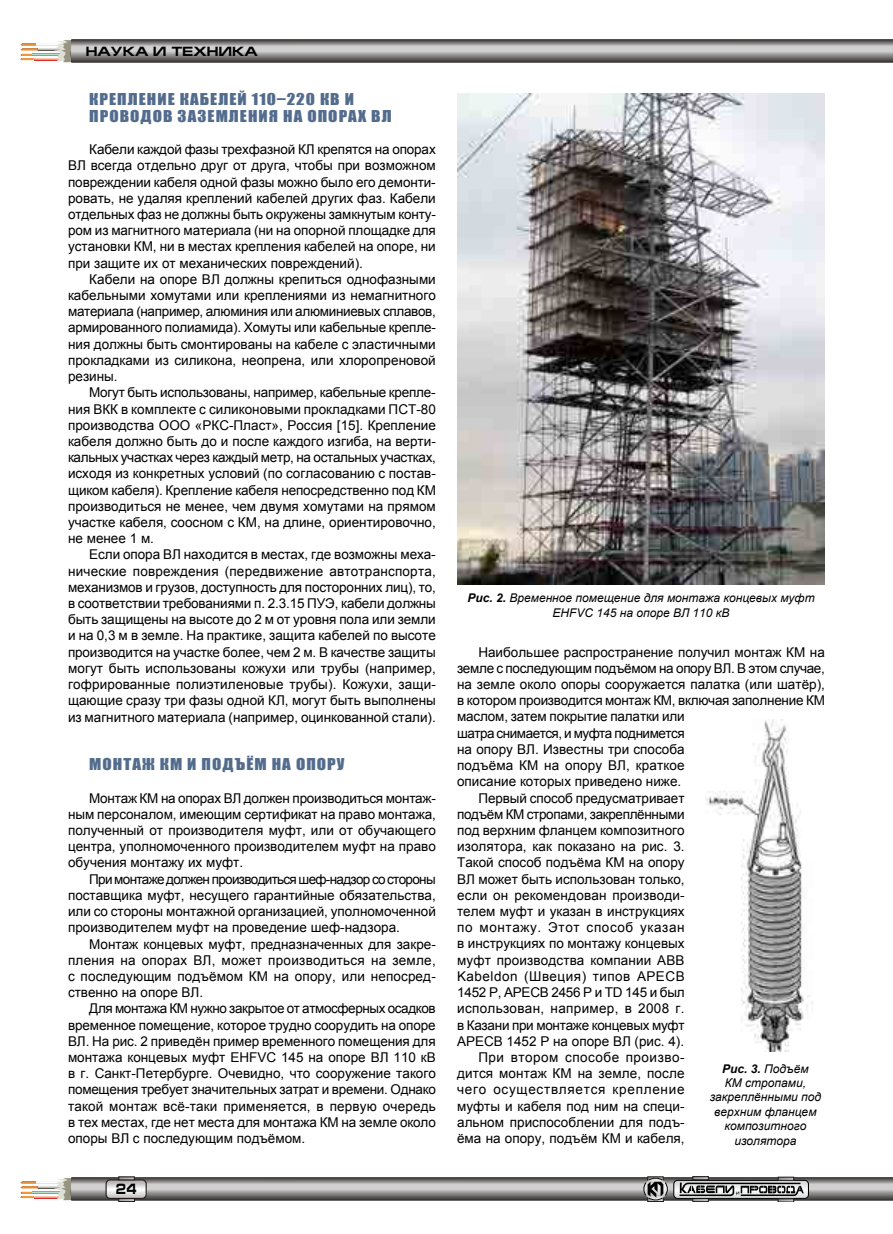
<style>
.page{position:relative;width:893px;height:1234px;background:#fff}
.page>*{position:absolute;margin:0;border:0;box-sizing:border-box;transform-origin:0 0}
.t1{font:15px "Impact";letter-spacing:.06em;color:#536c8d;scale:1.14 1}
.t2{font:700 15px "Europe Ext";color:#000;scale:.8 1}
.t3{font:13.5px/16.2px "Arial";color:#000;text-align:justify}
.t4{font:13.5px "Arial";letter-spacing:-.025em;color:#000}
.t5{font:13.5px "Arial";letter-spacing:-.02em;color:#000}
.t6{font:13.5px "Arial";letter-spacing:.035em;color:#000}
.t7{font:13.5px "Arial";letter-spacing:-.035em;color:#000}
.t8{font:13.5px "Arial";letter-spacing:.025em;color:#000}
.t9{font:13.5px "Arial";letter-spacing:.055em;color:#000}
.t10{font:13.5px "Arial";letter-spacing:.045em;color:#000}
.t11{font:700 13.5px "Europe Ext";color:#000}
.t12{font:italic 12px/14.4px "Arial";color:#000;text-align:center}
.s1{font-weight:700}
</style>
<div class="page">
<svg style="left:21px;top:1176px;width:872px;height:25px;background:#949291"></svg>
<svg style="left:21px;top:39px;width:872px;height:24px;background:#93918f"></svg>
<img style="left:457px;top:94px;width:368px;height:490px">
<img style="left:706px;top:719px;width:107px;height:332px">
<p class="t11" style="left:86px;top:44px;width:173px">НАУКА И ТЕХНИКА</p>
<p class="t1" style="left:89px;top:88px;width:19px">Крепление</p>
<p class="t1" style="left:180px;top:88px;width:36px">кабелей</p>
<p class="t1" style="left:252px;top:88px;width:90px">110–220 кВ и</p>
<p class="t1" style="left:89px;top:104px;width:10px">проводов</p>
<p class="t1" style="left:178px;top:104px;width:10px">заземления</p>
<p class="t1" style="left:283px;top:104px;width:31px">на опорах</p>
<p class="t1" style="left:371px;top:104px;width:19px">ВЛ</p>
<p class="t3" style="left:68px;top:141px;width:369px;text-indent:21px">Кабели каждой фазы трехфазной КЛ крепятся на опорах ВЛ всегда отдельно друг от друга, чтобы при возможном повреждении кабеля одной фазы можно было его демонти&shy;ровать, не удаляя креплений кабелей других фаз. Кабели отдельных фаз не должны быть окружены замкнутым конту&shy;ром из магнитного материала (ни на опорной площадке для установки КМ, ни в местах крепления кабелей на опоре, ни при защите их от механических повреждений).</p>
<p class="t3" style="left:68px;top:271px;width:369px;text-indent:21px">Кабели на опоре ВЛ должны крепиться однофазными кабельными хомутами или креплениями из немагнитного материала (например, алюминия или алюминиевых сплавов, армированного полиамида). Хомуты или кабельные крепле&shy;ния должны быть смонтированы на кабеле с эластичными прокладками из силикона, неопрена, или хлоропреновой резины.</p>
<p class="t3" style="left:68px;top:384px;width:369px;text-indent:21px">Могут быть использованы, например, кабельные крепле&shy;ния ВКК в комплекте с силиконовыми прокладками ПСТ-80 производства ООО «РКС-Пласт», Россия [15]. Крепление кабеля должно быть до и после каждого изгиба, на верти&shy;кальных участках через каждый метр, на остальных участках, исходя из конкретных условий (по согласованию с постав&shy;щиком кабеля). Крепление кабеля непосредственно под КМ производиться не менее, чем двумя хомутами на прямом участке кабеля, соосном с КМ, на длине, ориентировочно, не менее 1 м.</p>
<p class="t3" style="left:68px;top:546px;width:369px;text-indent:21px">Если опора ВЛ находится в местах, где возможны меха&shy;нические повреждения (передвижение автотранспорта, механизмов и грузов, доступность для посторонних лиц), то, в соответствии требованиями п. 2.3.15 ПУЭ, кабели должны быть защищены на высоте до 2 м от уровня пола или земли и на 0,3 м в земле. На практике, защита кабелей по высоте производится на участке более, чем 2 м. В качестве защиты могут быть использованы кожухи или трубы (например, гофрированные полиэтиленовые трубы). Кожухи, защи&shy;щающие сразу три фазы одной КЛ, могут быть выполнены из магнитного материала (например, оцинкованной стали).</p>
<p class="t1" style="left:89px;top:752px;width:21px">Монта</p>
<p class="t1" style="left:142px;top:752px;width:63px">ж КМ и под</p>
<p class="t1" style="left:235px;top:752px;width:64px">ъём на опор</p>
<p class="t1" style="left:337px;top:752px;width:8px">у</p>
<p class="t3" style="left:68px;top:789px;width:369px;text-indent:21px">Монтаж КМ на опорах ВЛ должен производиться монтаж&shy;ным персоналом, имеющим сертификат на право монтажа, полученный от производителя муфт, или от обучающего центра, уполномоченного производителем муфт на право обучения монтажу их муфт.</p>
<p class="t3" style="left:68px;top:870px;width:369px;text-indent:21px">При монтаже должен производиться шеф-надзор со стороны поставщика муфт, несущего гарантийные обязательства, или со стороны монтажной организацией, уполномоченной производителем муфт на проведение шеф-надзора.</p>
<p class="t3" style="left:68px;top:935px;width:369px;text-indent:21px">Монтаж концевых муфт, предназначенных для закре&shy;пления на опорах ВЛ, может производиться на земле, с последующим подъёмом КМ на опору, или непосред&shy;ственно на опоре ВЛ.</p>
<p class="t3" style="left:68px;top:1000px;width:369px;text-indent:21px">Для монтажа КМ нужно закрытое от атмосферных осадков временное помещение, которое трудно соорудить на опоре ВЛ. На рис. 2 приведён пример временного помещения для монтажа концевых муфт EHFVC 145 на опоре ВЛ 110 кВ в г. Санкт-Петербурге. Очевидно, что сооружение такого помещения требует значительных затрат и времени. Однако такой монтаж всё-таки применяется, в первую очередь в тех местах, где нет места для монтажа КМ на земле около опоры ВЛ с последующим подъёмом.</p>
<p class="t2" style="left:116px;top:1180px;width:27px">24</p>
<p class="t12" style="left:467px;top:591px;width:349px"><span class="s1">Рис. 2.</span> Временное помещение для монтажа концевых муфт<br>EHFVC 145 на опоре ВЛ 110 кВ</p>
<p class="t3" style="left:478px;top:643px;width:348px">Наибольшее распространение получил монтаж КМ на</p>
<p class="t4" style="left:457px;top:658px;width:369px">земле с последующим подъёмом на опору ВЛ. В этом случае,</p>
<p class="t3" style="left:457px;top:676px;width:369px">на земле около опоры сооружается палатка (или шатёр),</p>
<p class="t5" style="left:457px;top:691px;width:369px">в котором производится монтаж КМ, включая заполнение КМ</p>
<p class="t3" style="left:457px;top:708px;width:229px">маслом, затем покрытие палатки или</p>
<p class="t7" style="left:457px;top:723px;width:229px">шатра снимается, и муфта поднимется</p>
<p class="t3" style="left:457px;top:740px;width:229px">на опору ВЛ. Известны три способа</p>
<p class="t3" style="left:457px;top:757px;width:229px">подъёма КМ на опору ВЛ, краткое</p>
<p class="t3" style="left:457px;top:773px;width:226px">описание которых приведено ниже.</p>
<p class="t3" style="left:478px;top:789px;width:208px">Первый способ предусматривает</p>
<p class="t4" style="left:457px;top:804px;width:229px">подъём КМ стропами, закреплёнными</p>
<p class="t3" style="left:457px;top:821px;width:229px">под верхним фланцем композитного</p>
<p class="t3" style="left:457px;top:838px;width:229px">изолятора, как показано на рис. 3.</p>
<p class="t3" style="left:457px;top:854px;width:229px">Такой способ подъёма КМ на опору</p>
<p class="t3" style="left:457px;top:870px;width:229px">ВЛ может быть использован только,</p>
<p class="t3" style="left:457px;top:886px;width:229px">если он рекомендован производи-</p>
<p class="t3" style="left:457px;top:902px;width:229px">телем муфт и указан в инструкциях</p>
<p class="t10" style="left:457px;top:917px;width:229px">по монтажу. Этот способ указан</p>
<p class="t3" style="left:457px;top:935px;width:229px">в инструкциях по монтажу концевых</p>
<p class="t3" style="left:457px;top:951px;width:229px">муфт производства компании ABB</p>
<p class="t6" style="left:457px;top:966px;width:229px">Kabeldon (Швеция) типов APECB</p>
<p class="t3" style="left:457px;top:983px;width:229px">1452 P, APECB 2456 P и TD 145 и был</p>
<p class="t8" style="left:457px;top:998px;width:229px">использован, например, в 2008 г.</p>
<p class="t5" style="left:457px;top:1015px;width:229px">в Казани при монтаже концевых муфт</p>
<p class="t3" style="left:457px;top:1032px;width:229px">APECB 1452 P на опоре ВЛ (рис. 4).</p>
<p class="t6" style="left:478px;top:1047px;width:208px">При втором способе произво-</p>
<p class="t3" style="left:457px;top:1064px;width:229px">дится монтаж КМ на земле, после</p>
<p class="t9" style="left:457px;top:1079px;width:229px">чего осуществляется крепление</p>
<p class="t3" style="left:457px;top:1097px;width:229px">муфты и кабеля под ним на специ-</p>
<p class="t3" style="left:457px;top:1113px;width:229px">альном приспособлении для подъ-</p>
<p class="t3" style="left:457px;top:1129px;width:229px">ёма на опору, подъём КМ и кабеля,</p>
<p class="t12" style="left:710px;top:1061px;width:113px"><span class="s1">Рис. 3.</span> Подъём<br>КМ стропами, закреплёнными под верхним фланцем композитного изолятора</p>
</div>
